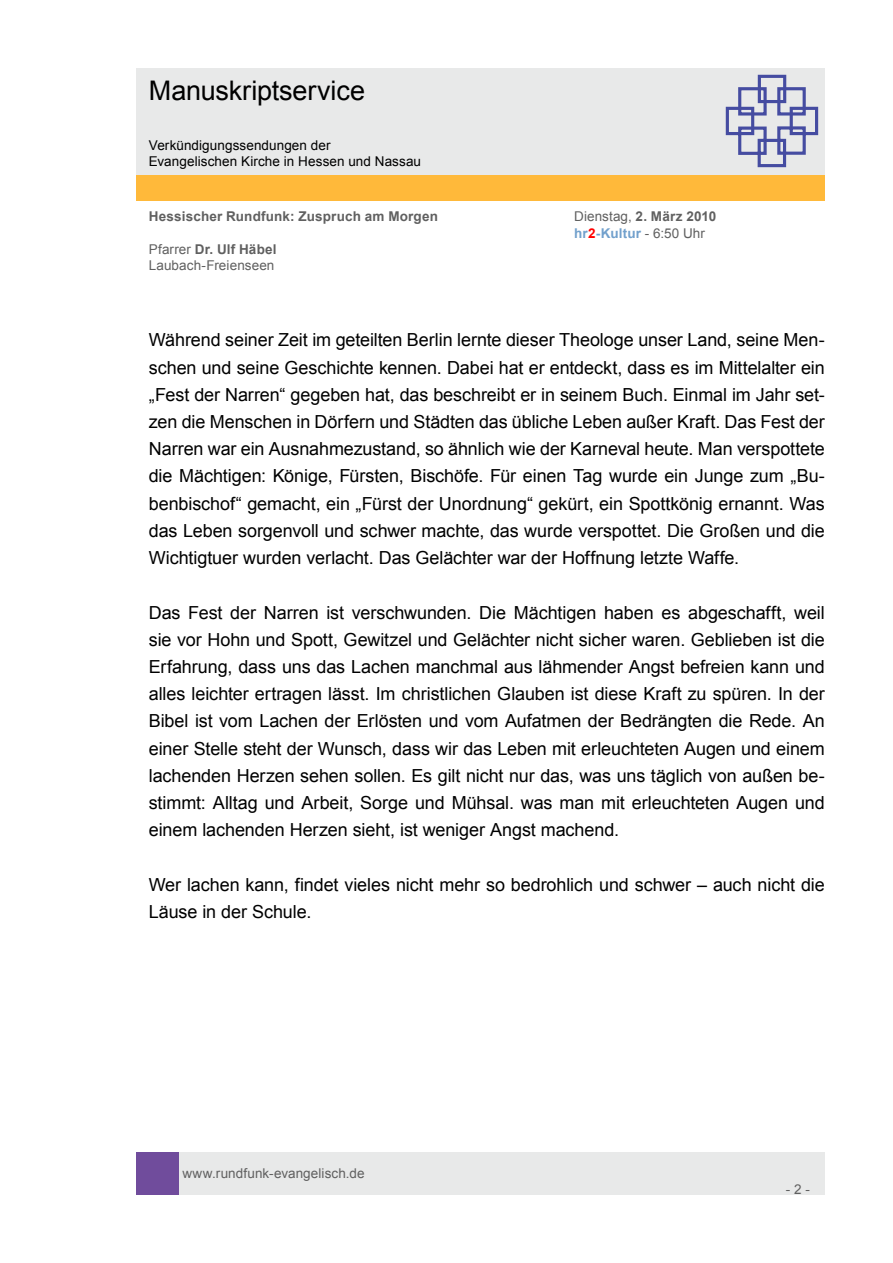
<style>
.page{position:relative;width:893px;height:1263px;background:#fff}
.page>*{position:absolute;margin:0;border:0;box-sizing:border-box;transform-origin:0 0}
.t1{font:27px "Arial";letter-spacing:-.005em;color:#000}
.t2{font:18px/27.2px "Arial";letter-spacing:-.005em;color:#000;text-align:justify}
.t3{font:13.5px/16.2px "Arial";letter-spacing:.005em;color:#606060}
.t4{font:13.5px/16.2px "Arial";letter-spacing:.005em;color:#000}
.t5{font:700 13.5px "Arial";letter-spacing:.015em;color:#606060}
.s1{font-weight:700}
.s2{font-weight:700;color:#71a0cc}
.s3{font-weight:700;color:#f00}
</style>
<div class="page">
<div style="left:179px;top:1152px;width:646px;height:43px;background:#e8e9e9"></div>
<div style="left:136px;top:1152px;width:43px;height:43px;background:#704c9c"></div>
<div style="left:136px;top:175px;width:689px;height:26px;background:#ffb93a"></div>
<div style="left:136px;top:68px;width:689px;height:106px;background:#e8e9e9"></div>
<svg style="left:725px;top:74px;width:94px;height:94px"></svg>
<h1 class="t1" style="left:149px;top:73px;width:218px">Manuskriptservice</h1>
<p class="t4" style="left:149px;top:137px;width:274px">Verkündigungssendungen der<br>Evangelischen Kirche in Hessen und Nassau</p>
<p class="t5" style="left:149px;top:208px;width:291px">Hessischer Rundfunk: Zuspruch am Morgen</p>
<p class="t3" style="left:574px;top:209px;width:144px">Dienstag, <span class="s1">2. März 2010 </span><span class="s2">hr</span><span class="s3">2</span><span class="s2">-Kultur</span> - 6:50 Uhr</p>
<p class="t3" style="left:149px;top:241px;width:129px">Pfarrer <span class="s1">Dr. Ulf Häbel<br></span>Laubach-Freienseen</p>
<p class="t2" style="left:149px;top:327px;width:678px">Während seiner Zeit im geteilten Berlin lernte dieser Theologe unser Land, seine Men&shy;schen und seine Geschichte kennen. Dabei hat er entdeckt, dass es im Mittelalter ein „Fest der Narren“ gegeben hat, das beschreibt er in seinem Buch. Einmal im Jahr set&shy;zen die Menschen in Dörfern und Städten das übliche Leben außer Kraft. Das Fest der Narren war ein Ausnahmezustand, so ähnlich wie der Karneval heute. Man verspottete die Mächtigen: Könige, Fürsten, Bischöfe. Für einen Tag wurde ein Junge zum „Bu&shy;benbischof“ gemacht, ein „Fürst der Unordnung“ gekürt, ein Spottkönig ernannt. Was das Leben sorgenvoll und schwer machte, das wurde verspottet. Die Großen und die Wichtigtuer wurden verlacht. Das Gelächter war der Hoffnung letzte Waffe.</p>
<p class="t2" style="left:149px;top:599px;width:678px">Das Fest der Narren ist verschwunden. Die Mächtigen haben es abgeschafft, weil sie vor Hohn und Spott, Gewitzel und Gelächter nicht sicher waren. Geblieben ist die Erfahrung, dass uns das Lachen manchmal aus lähmender Angst befreien kann und alles leichter ertragen lässt. Im christlichen Glauben ist diese Kraft zu spüren. In der Bibel ist vom Lachen der Erlösten und vom Aufatmen der Bedrängten die Rede. An einer Stelle steht der Wunsch, dass wir das Leben mit erleuchteten Augen und einem lachenden Herzen sehen sollen. Es gilt nicht nur das, was uns täglich von außen be&shy;stimmt: Alltag und Arbeit, Sorge und Mühsal. was man mit erleuchteten Augen und einem lachenden Herzen sieht, ist weniger Angst machend.</p>
<p class="t2" style="left:149px;top:871px;width:677px">Wer lachen kann, findet vieles nicht mehr so bedrohlich und schwer – auch nicht die<br>Läuse in der Schule.</p>
<p class="t3" style="left:182px;top:1165px;width:184px">www.rundfunk-evangelisch.de</p>
<p class="t3" style="left:786px;top:1181px;width:26px">- 2 -</p>
</div>
